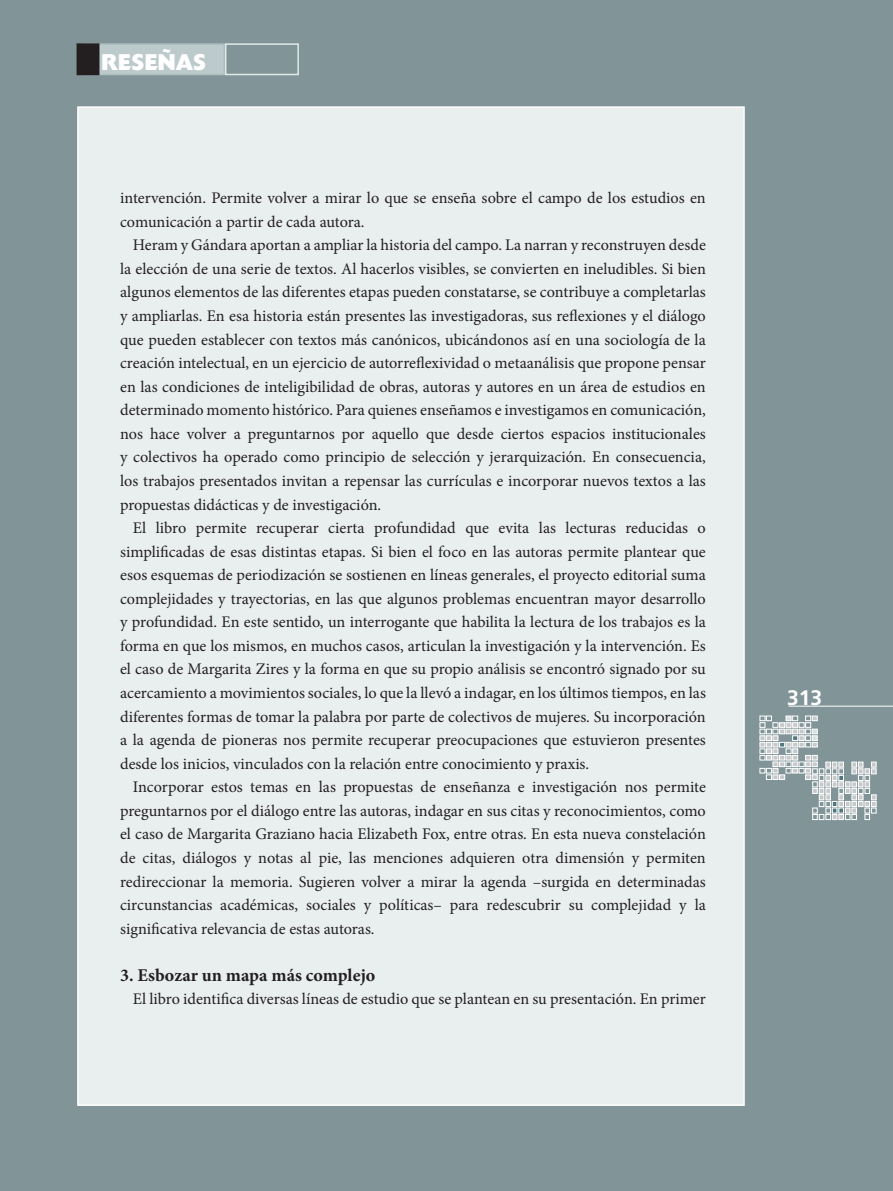
<style>
.page{position:relative;width:893px;height:1191px;background:#819599}
.page>*{position:absolute;margin:0;border:0;box-sizing:border-box;transform-origin:0 0}
.t1{font:700 22.5px "Delta";color:#fff}
.t2{font:700 21px "Frutiger";color:#fff}
.t3{font:700 18px "Minion Pro";color:#231f20}
.t4{font:16.2px/23.5px "Minion Pro";letter-spacing:-.005em;color:#231f20;text-align:justify}
</style>
<div class="page">
<hr style="left:788px;top:706px;width:105px;height:1px;background:#fff">
<svg style="left:760px;top:716px;width:116px;height:103px"></svg>
<div style="left:82px;top:43px;width:143px;height:32px;background:#bccacc;border:2px solid #aebec1"></div>
<div style="left:77px;top:44px;width:22px;height:30px;background:#231f20"></div>
<div style="left:77px;top:43px;width:22px;height:32px;border:2px solid #231f20"></div>
<div style="left:225px;top:43px;width:74px;height:32px;border:2px solid #e0e8e8"></div>
<div style="left:77px;top:106px;width:668px;height:1000px;background:#e9eeee;border:2px solid #fff"></div>
<h1 class="t1" style="left:102px;top:48px;width:106px">RESEÑAS</h1>
<p class="t4" style="left:120px;top:186px;width:587px">intervención. Permite volver a mirar lo que se enseña sobre el campo de los estudios en comunicación a partir de cada autora.</p>
<p class="t4" style="left:120px;top:233px;width:587px;text-indent:13px">Heram y Gándara aportan a ampliar la historia del campo. La narran y reconstruyen desde la elección de una serie de textos. Al hacerlos visibles, se convierten en ineludibles. Si bien algunos elementos de las diferentes etapas pueden constatarse, se contribuye a completarlas y ampliarlas. En esa historia están presentes las investigadoras, sus reflexiones y el diálogo que pueden establecer con textos más canónicos, ubicándonos así en una sociología de la creación intelectual, en un ejercicio de autorreflexividad o metaanálisis que propone pensar en las condiciones de inteligibilidad de obras, autoras y autores en un área de estudios en determinado momento histórico. Para quienes enseñamos e investigamos en comunicación, nos hace volver a preguntarnos por aquello que desde ciertos espacios institucionales y colectivos ha operado como principio de selección y jerarquización. En consecuencia, los trabajos presentados invitan a repensar las currículas e incorporar nuevos textos a las propuestas didácticas y de investigación.</p>
<p class="t4" style="left:120px;top:516px;width:587px;text-indent:13px">El libro permite recuperar cierta profundidad que evita las lecturas reducidas o simplificadas de esas distintas etapas. Si bien el foco en las autoras permite plantear que esos esquemas de periodización se sostienen en líneas generales, el proyecto editorial suma complejidades y trayectorias, en las que algunos problemas encuentran mayor desarrollo y profundidad. En este sentido, un interrogante que habilita la lectura de los trabajos es la forma en que los mismos, en muchos casos, articulan la investigación y la intervención. Es el caso de Margarita Zires y la forma en que su propio análisis se encontró signado por su acercamiento a movimientos sociales, lo que la llevó a indagar, en los últimos tiempos, en las diferentes formas de tomar la palabra por parte de colectivos de mujeres. Su incorporación a la agenda de pioneras nos permite recuperar preocupaciones que estuvieron presentes desde los inicios, vinculados con la relación entre conocimiento y praxis.</p>
<p class="t4" style="left:120px;top:775px;width:587px;text-indent:13px">Incorporar estos temas en las propuestas de enseñanza e investigación nos permite preguntarnos por el diálogo entre las autoras, indagar en sus citas y reconocimientos, como el caso de Margarita Graziano hacia Elizabeth Fox, entre otras. En esta nueva constelación de citas, diálogos y notas al pie, las menciones adquieren otra dimensión y permiten redireccionar la memoria. Sugieren volver a mirar la agenda –surgida en determinadas circunstancias académicas, sociales y políticas– para redescubrir su complejidad y la significativa relevancia de estas autoras.</p>
<p class="t3" style="left:120px;top:962px;width:257px">3. esbozar un mapa más complejo</p>
<p class="t4" style="left:133px;top:987px;width:574px">El libro identifica diversas líneas de estudio que se plantean en su presentación. En primer</p>
<p class="t2" style="left:787px;top:685px;width:37px">313</p>
</div>
